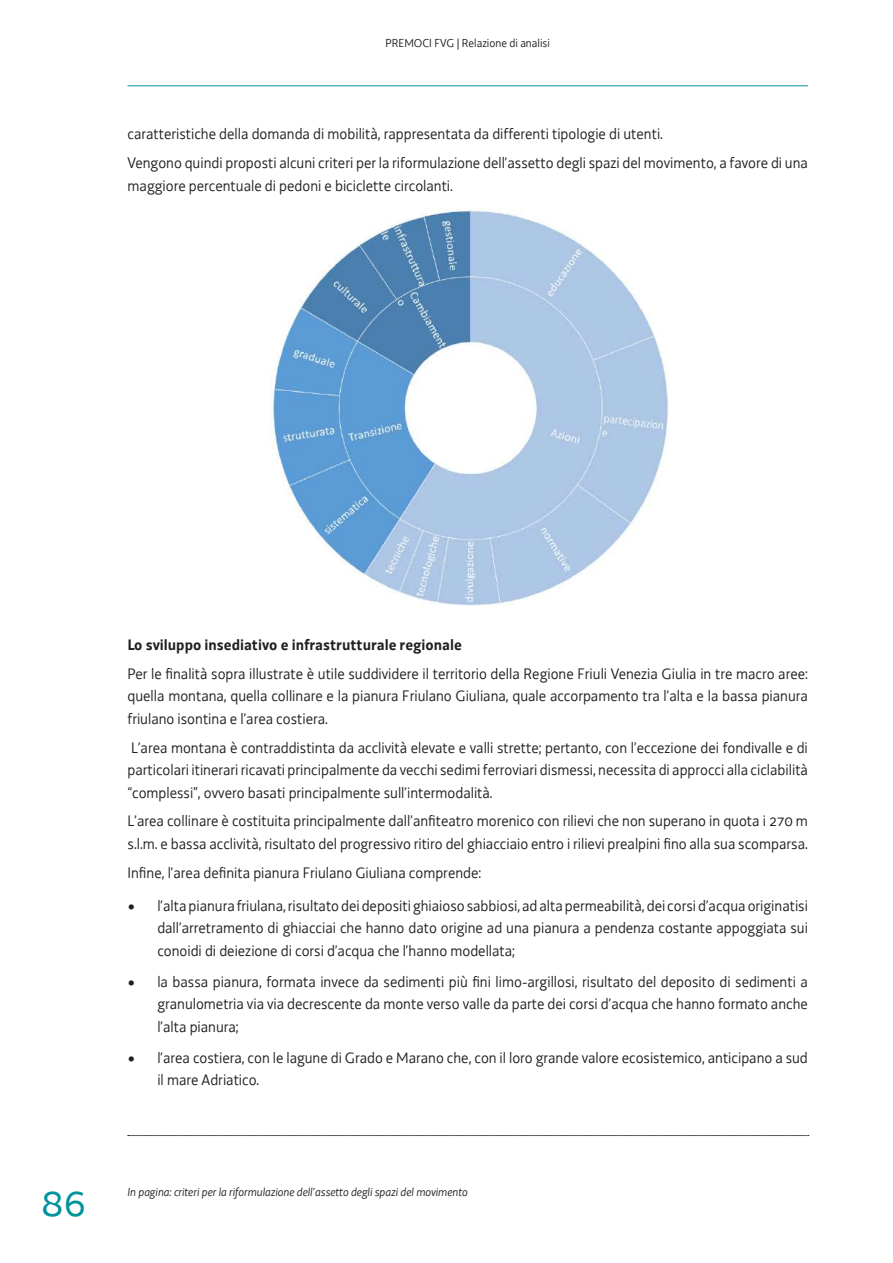
<style>
.page{position:relative;width:893px;height:1263px;background:#fff}
.page>*{position:absolute;margin:0;border:0;box-sizing:border-box;transform-origin:0 0}
.t1{font:45px "Decima WE";color:#009399}
.t2{font:15.75px/22.5px "Decima WE";color:#231f20;text-align:justify}
.t3{font:700 15.75px "Decima WE";color:#231f20}
.t4{font:italic 12px "Decima WE";color:#231f20}
.t5{font:12px "Decima WE";color:#231f20}
</style>
<div class="page">
<svg style="left:128px;top:1135px;width:681px;height:1px"></svg>
<hr style="left:128px;top:86px;width:680px;height:1px;background:#009399">
<img style="left:270px;top:208px;width:399px;height:398px">
<p class="t5" style="left:386px;top:36px;width:166px">PREMOCI FVG | Relazione di analisi</p>
<p class="t2" style="left:128px;top:120px;width:682px;line-height:29px">caratteristiche della domanda di mobilità, rappresentata da differenti tipologie di utenti.<br>Vengono quindi proposti alcuni criteri per la riformulazione dell’assetto degli spazi del movimento, a favore di una</p>
<p class="t2" style="left:128px;top:174px;width:327px">maggiore percentuale di pedoni e biciclette circolanti.</p>
<h1 class="t1" style="left:41px;top:1175px;width:46px">86</h1>
<p class="t3" style="left:128px;top:635px;width:336px">Lo sviluppo insediativo e infrastrutturale regionale</p>
<p class="t2" style="left:128px;top:662px;width:682px">Per le finalità sopra illustrate è utile suddividere il territorio della Regione Friuli Venezia Giulia in tre macro aree: quella montana, quella collinare e la pianura Friulano Giuliana, quale accorpamento tra l’alta e la bassa pianura friulano isontina e l’area costiera.</p>
<p class="t2" style="left:128px;top:736px;width:682px">L’area montana è contraddistinta da acclività elevate e valli strette; pertanto, con l’eccezione dei fondivalle e di particolari itinerari ricavati principalmente da vecchi sedimi ferroviari dismessi, necessita di approcci alla ciclabilità “complessi”, ovvero basati principalmente sull’intermodalità.</p>
<p class="t2" style="left:128px;top:810px;width:682px">L’area collinare è costituita principalmente dall’anfiteatro morenico con rilievi che non superano in quota i 270 m s.l.m. e bassa acclività, risultato del progressivo ritiro del ghiacciaio entro i rilievi prealpini fino alla sua scomparsa.</p>
<p class="t2" style="left:128px;top:861px;width:355px">Infine, l’area definita pianura Friulano Giuliana comprende:</p>
<p class="t2" style="left:157px;top:895px;width:652px;text-indent:-30px">• l’alta pianura friulana,risultato dei depositi ghiaioso sabbiosi, ad alta permeabilità, dei corsi d’acqua originatisi dall’arretramento di ghiacciai che hanno dato origine ad una pianura a pendenza costante appoggiata sui conoidi di deiezione di corsi d’acqua che l’hanno modellata;</p>
<p class="t2" style="left:157px;top:971px;width:652px;text-indent:-30px">• la bassa pianura, formata invece da sedimenti più fini limo-argillosi, risultato del deposito di sedimenti a granulometria via via decrescente da monte verso valle da parte dei corsi d’acqua che hanno formato anche l’alta pianura;</p>
<p class="t2" style="left:157px;top:1047px;width:652px;text-indent:-30px">• l’area costiera, con le lagune di Grado e Marano che, con il loro grande valore ecosistemico, anticipano a sud il mare Adriatico.</p>
<p class="t4" style="left:128px;top:1184px;width:342px">In pagina: criteri per la riformulazione dell’assetto degli spazi del movimento</p>
</div>
